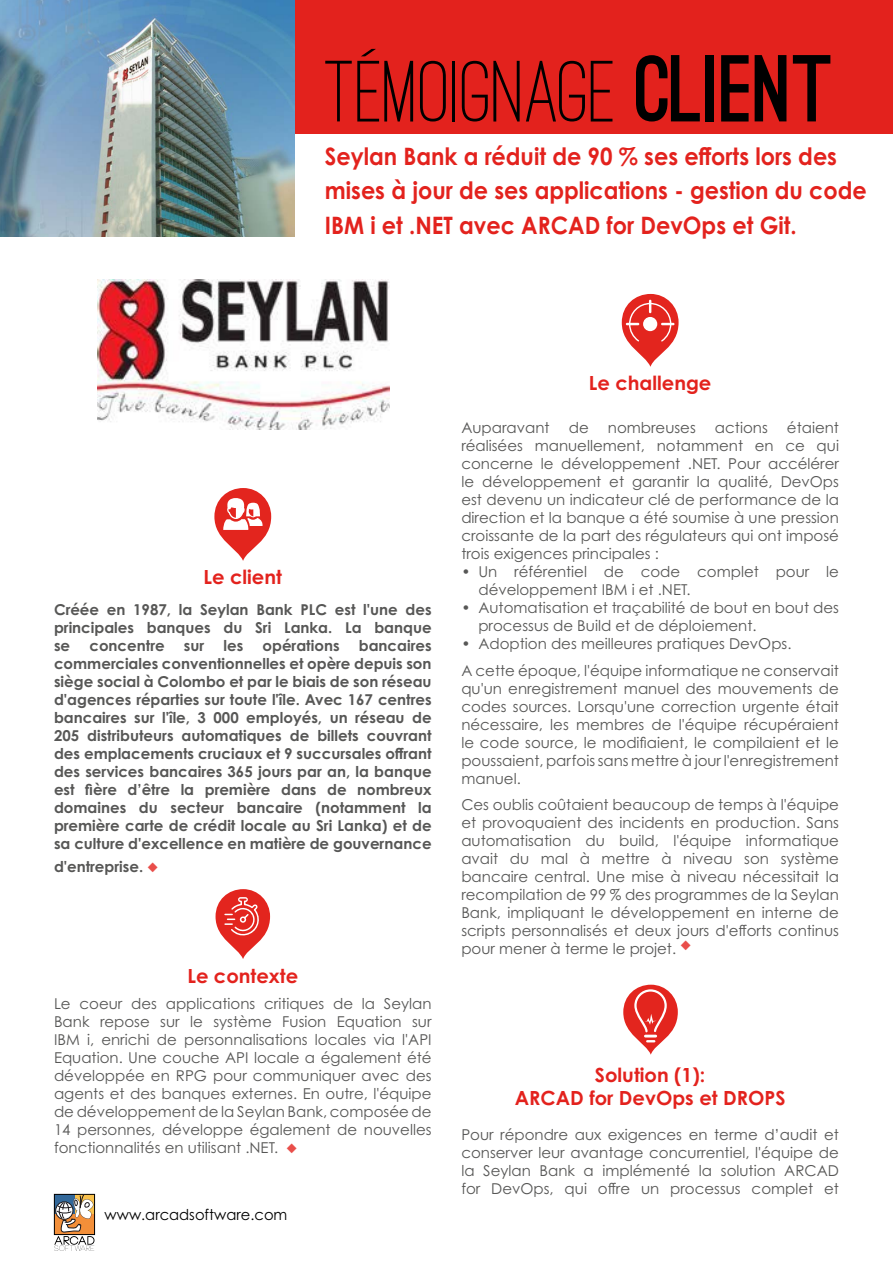
<style>
.page{position:relative;width:893px;height:1263px;background:#fff}
.page>*{position:absolute;margin:0;border:0;box-sizing:border-box;transform-origin:0 0}
.t1{font:500 90px "Ostrich Sans";color:#000}
.t2{font:700 24px/34.5px "Century Gothic Pro";color:#e3221d;scale:.93 1}
.t3{font:700 19.5px/23.5px "Century Gothic Pro";color:#e3221d;text-align:center}
.t4{font:15px/18px "Century Gothic Pro";color:#575756;text-align:justify}
.t5{font:700 15px/18px "Century Gothic Pro";color:#575756;text-align:justify}
.t6{font:15px "Century Gothic Pro";color:#000}
.s1{font-weight:900}
.s2{color:#e94e4a}
</style>
<div class="page">
<svg style="left:214px;top:488px;width:57px;height:73px;fill:#e3251e"></svg>
<svg style="left:223px;top:497px;width:40px;height:33px"></svg>
<svg style="left:216px;top:889px;width:54px;height:70px;fill:#e3251e"></svg>
<svg style="left:224px;top:897px;width:38px;height:39px"></svg>
<svg style="left:622px;top:294px;width:57px;height:73px"></svg>
<svg style="left:626px;top:300px;width:48px;height:43px;background:#e7453f"></svg>
<div style="left:643px;top:317px;width:14px;height:14px;background:#fff;border-radius:50%"></div>
<svg style="left:623px;top:985px;width:55px;height:70px"></svg>
<svg style="left:633px;top:988px;width:35px;height:54px;background:#e84f49"></svg>
<div style="left:0;top:0;width:893px;height:134px;background:#e3221d"></div>
<img style="left:97px;top:279px;width:292px;height:150px">
<img style="left:0;top:0;width:294px;height:236px">
<div style="left:54px;top:1194px;width:41px;height:40px;border:1px solid #000"></div>
<svg style="left:54px;top:1195px;width:40px;height:56px"></svg>
<h1 class="t1" style="left:325px;top:49px;width:511px">TÉMOIGNAGE <span class="s1">CLIENT</span></h1>
<h2 class="t2" style="left:325px;top:138px;width:584px">Seylan Bank a réduit de 90 % ses efforts lors des mises à jour de ses applications - gestion du code<br>IBM i et .NET avec ARCAD for DevOps et Git.</h2>
<h3 class="t3" style="left:204px;top:565px;width:80px">Le client</h3>
<p class="t5" style="left:54px;top:600px;width:379px">Créée en 1987, la Seylan Bank PLC est l'une des principales banques du Sri Lanka. La banque se</p>
<p class="t5" style="left:89px;top:636px;width:77px">concentre</p>
<p class="t5" style="left:184px;top:636px;width:22px">sur</p>
<p class="t5" style="left:223px;top:636px;width:21px">les</p>
<p class="t5" style="left:262px;top:636px;width:79px">opérations</p>
<p class="t5" style="left:54px;top:636px;width:379px;text-indent:305px">bancaires commerciales conventionnelles et opère depuis son siège social à Colombo et par le biais de son réseau d'agences réparties sur toute l'île. Avec 167 centres bancaires sur l'île, 3 000 employés, un réseau de 205 distributeurs automatiques de billets couvrant des emplacements cruciaux et 9 succursales offrant des services bancaires 365 jours par an, la banque est fière d’être la première dans de nombreux domaines du secteur bancaire (notamment la première carte de crédit locale au Sri Lanka) et de sa culture d'excellence en matière de gouvernance</p>
<p class="t5" style="left:54px;top:857px;width:106px">d'entreprise. <span class="s2">◆</span></p>
<h3 class="t3" style="left:187px;top:963px;width:112px">Le contexte</h3>
<p class="t4" style="left:54px;top:994px;width:379px">Le coeur des applications critiques de la Seylan Bank repose sur le système Fusion Equation sur IBM i, enrichi de personnalisations locales via l'API Equation. Une couche API locale a également été développée en RPG pour communiquer avec des agents et des banques externes. En outre, l'équipe de développement de la Seylan Bank, composée de 14 personnes, développe également de nouvelles fonctionnalités en utilisant .NET. <span class="s2">◆</span></p>
<p class="t6" style="left:105px;top:1205px;width:184px">www.arcadsoftware.com</p>
<h3 class="t3" style="left:589px;top:371px;width:124px">Le challenge</h3>
<p class="t4" style="left:461px;top:419px;width:379px;text-indent:326px">étaient réalisées manuellement, notamment en ce qui concerne le développement .NET. Pour accélérer le développement et garantir la qualité, DevOps est devenu un indicateur clé de performance de la direction et la banque a été soumise à une pression croissante de la part des régulateurs qui ont imposé trois exigences principales :</p>
<p class="t4" style="left:478px;top:563px;width:362px;text-indent:-17px">• Un référentiel de code complet pour le développement IBM i et .NET.</p>
<p class="t4" style="left:478px;top:599px;width:362px;text-indent:-17px">• Automatisation et traçabilité de bout en bout des processus de Build et de déploiement.</p>
<p class="t4" style="left:461px;top:630px;width:379px;line-height:26.5px">• Adoption des meilleures pratiques DevOps.<br>A cette époque, l'équipe informatique ne conservait</p>
<p class="t4" style="left:461px;top:679px;width:379px">qu'un enregistrement manuel des mouvements de codes sources. Lorsqu'une correction urgente était nécessaire, les membres de l'équipe récupéraient le code source, le modifiaient, le compilaient et le poussaient, parfois sans mettre à jour l'enregistrement manuel.</p>
<p class="t4" style="left:461px;top:796px;width:379px">Ces oublis coûtaient beaucoup de temps à l'équipe et provoquaient des incidents en production. Sans automatisation du build, l'équipe informatique avait du mal à mettre à niveau son système bancaire central. Une mise à niveau nécessitait la recompilation de 99 % des programmes de la Seylan Bank, impliquant le développement en interne de scripts personnalisés et deux jours d'efforts continus pour mener à terme le projet. <sup>◆</sup></p>
<p class="t4" style="left:461px;top:419px;width:90px">Auparavant</p>
<p class="t4" style="left:569px;top:419px;width:22px">de</p>
<p class="t4" style="left:608px;top:419px;width:89px">nombreuses</p>
<p class="t4" style="left:715px;top:419px;width:54px">actions</p>
<h3 class="t3" style="left:515px;top:1063px;width:272px">Solution (1):<br>ARCAD for DevOps et DROPS</h3>
<p class="t4" style="left:461px;top:1126px;width:379px">Pour répondre aux exigences en terme d’audit et conserver leur avantage concurrentiel, l'équipe de la Seylan Bank a implémenté la solution ARCAD for DevOps, qui offre un processus complet et</p>
</div>
